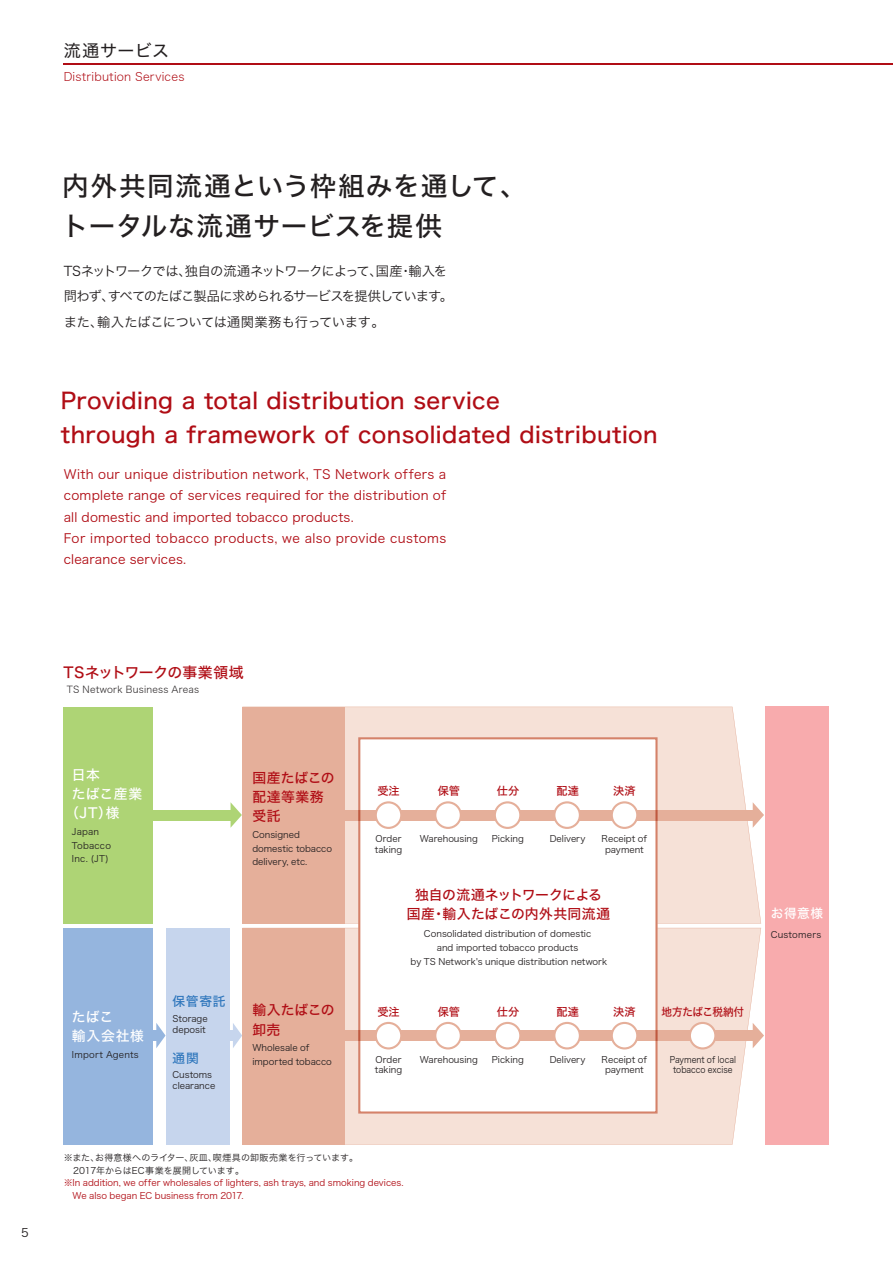
<style>
.page{position:relative;width:893px;height:1263px;background:#fff}
.page>*{position:absolute;margin:0;border:0;box-sizing:border-box;transform-origin:0 0}
.t1{font:26.55px/40.3px "Hira Kaku Std N W5";letter-spacing:.03em;color:#231f20}
.t2{font:22.35px/34px "Hira Kaku Std N W5";letter-spacing:.02em;color:#b00d15}
.t3{font:16.95px "Hira Kaku Std N W4";letter-spacing:.02em;color:#231f20}
.t4{font:14.85px "Hira Kaku Std N W5";letter-spacing:.005em;color:#b00d15}
.t5{font:13.8px/19.2px "Hira Kaku Std N W5";letter-spacing:.01em;color:#b00d15}
.t6{font:13.8px/19.2px "Hira Kaku Std N W5";letter-spacing:.035em;color:#b00d15}
.t7{font:13.8px "Hira Kaku Std N W5";letter-spacing:.03em;color:#fff}
.t8{font:13.8px/19.2px "Hira Kaku Std N W5";letter-spacing:.05em;color:#fff}
.t9{font:13.35px/25.5px "Hira Kaku Std N W3";letter-spacing:-.055em;color:#231f20}
.t10{font:12.75px/21.3px "Hira Kaku Std N W3";letter-spacing:.02em;color:#b00d15}
.t11{font:12.75px "Hira Kaku Std N W5";letter-spacing:.055em;color:#2e76bc}
.t12{font:12.75px "Hira Kaku Std N W5";color:#fff}
.t13{font:11.7px "Hira Kaku Std N W2";letter-spacing:.015em;color:#b00d15}
.t14{font:11.7px "Hira Kaku Std N W3";color:#231f20}
.t15{font:11.1px "Hira Kaku Std N W5";letter-spacing:-.005em;color:#b00d15}
.t16{font:11.1px "Hira Kaku Std N W5";letter-spacing:-.025em;color:#b00d15;scale:.95 1}
.t17{font:9.6px "Hira Kaku Std N W2";letter-spacing:.02em;color:#231f20}
.t18{font:9px/10.6px "Hira Kaku Std N W3";color:#231f20}
.t19{font:9px/12.8px "Hira Kaku Std N W3";color:#b00d15}
.t20{font:9px/13.8px "Hira Kaku Std N W3";letter-spacing:.025em;color:#231f20}
.t21{font:9px/10.6px "Hira Kaku Std N W3";color:#231f20;text-align:center;scale:.9 1}
.s1{color:#231f20}
</style>
<div class="page">
<svg style="left:344px;top:707px;width:417px;height:216px;background:#f6e2d9"></svg>
<svg style="left:344px;top:928px;width:417px;height:217px;background:#f6e2d8"></svg>
<div style="left:359px;top:738px;width:297px;height:374px;background:#fff"></div>
<hr style="left:64px;top:64px;width:829px;height:1px;background:#b00d15">
<div style="left:64px;top:707px;width:89px;height:216px;background:#aed475"></div>
<div style="left:765px;top:707px;width:64px;height:438px;background:#f8abad"></div>
<div style="left:64px;top:928px;width:89px;height:217px;background:#95b5de"></div>
<div style="left:166px;top:928px;width:64px;height:217px;background:#c6d5ed"></div>
<div style="left:242px;top:928px;width:102px;height:217px;background:#e5af9a"></div>
<div style="left:340px;top:1030px;width:416px;height:11px;background:#e5af9a"></div>
<div style="left:65px;top:1030px;width:93px;height:11px;background:#95b5de"></div>
<div style="left:197px;top:1030px;width:38px;height:11px;background:#c6d5ed"></div>
<div style="left:139px;top:810px;width:93px;height:10px;background:#aed475"></div>
<svg style="left:231px;top:803px;width:11px;height:24px"></svg>
<div style="left:242px;top:707px;width:102px;height:216px;background:#e5af9a"></div>
<svg style="left:753px;top:1023px;width:11px;height:25px"></svg>
<svg style="left:233px;top:1023px;width:9px;height:25px"></svg>
<svg style="left:156px;top:1023px;width:10px;height:25px"></svg>
<svg style="left:753px;top:802px;width:11px;height:26px"></svg>
<div style="left:376px;top:1023px;width:25px;height:25px;background:#fff;border-radius:50%"></div>
<div style="left:375px;top:1022px;width:27px;height:27px;border:2px solid #e5af9a;border-radius:50%"></div>
<div style="left:435px;top:1023px;width:26px;height:25px;background:#fff;border-radius:50%"></div>
<div style="left:434px;top:1022px;width:28px;height:27px;border:2px solid #e5af9a;border-radius:50%"></div>
<div style="left:495px;top:1023px;width:25px;height:25px;background:#fff;border-radius:50%"></div>
<div style="left:494px;top:1022px;width:27px;height:27px;border:2px solid #e5af9a;border-radius:50%"></div>
<div style="left:554px;top:1023px;width:26px;height:25px;background:#fff;border-radius:50%"></div>
<div style="left:553px;top:1022px;width:28px;height:27px;border:2px solid #e5af9a;border-radius:50%"></div>
<div style="left:612px;top:1023px;width:25px;height:25px;background:#fff;border-radius:50%"></div>
<div style="left:611px;top:1022px;width:27px;height:27px;border:2px solid #e5af9a;border-radius:50%"></div>
<div style="left:690px;top:1023px;width:25px;height:25px;background:#fff;border-radius:50%"></div>
<div style="left:689px;top:1022px;width:27px;height:27px;border:2px solid #e5af9a;border-radius:50%"></div>
<div style="left:340px;top:810px;width:416px;height:10px;background:#e5af9a"></div>
<div style="left:376px;top:802px;width:25px;height:26px;background:#fff;border-radius:50%"></div>
<div style="left:375px;top:801px;width:27px;height:28px;border:2px solid #e5af9a;border-radius:50%"></div>
<div style="left:435px;top:802px;width:26px;height:26px;background:#fff;border-radius:50%"></div>
<div style="left:434px;top:801px;width:28px;height:28px;border:2px solid #e5af9a;border-radius:50%"></div>
<div style="left:495px;top:802px;width:25px;height:26px;background:#fff;border-radius:50%"></div>
<div style="left:494px;top:801px;width:27px;height:28px;border:2px solid #e5af9a;border-radius:50%"></div>
<div style="left:554px;top:802px;width:26px;height:26px;background:#fff;border-radius:50%"></div>
<div style="left:553px;top:801px;width:28px;height:28px;border:2px solid #e5af9a;border-radius:50%"></div>
<div style="left:612px;top:802px;width:25px;height:26px;background:#fff;border-radius:50%"></div>
<div style="left:611px;top:801px;width:27px;height:28px;border:2px solid #e5af9a;border-radius:50%"></div>
<div style="left:358px;top:737px;width:300px;height:376px;border:2px solid #d58269"></div>
<p class="t3" style="left:64px;top:38px;width:107px">流通サービス</p>
<p class="t13" style="left:64px;top:68px;width:122px">Distribution Services</p>
<p class="t1" style="left:62px;top:166px;width:466px">内外共同流通という枠組みを通して、トータルな流通サービスを提供</p>
<p class="t9" style="left:64px;top:258px;width:391px">TSネットワークでは、独自の流通ネットワークによって、国産・輸入を問わず、すべてのたばこ製品に求められるサービスを提供しています。また、輸入たばこについては通関業務も行っています。</p>
<p class="t2" style="left:61px;top:383px;width:598px">Providing a total distribution service<br>through a framework of consolidated distribution</p>
<p class="t10" style="left:64px;top:463px;width:384px">With our unique distribution network, TS Network offers a complete range of services required for the distribution of all domestic and imported tobacco products.<br>For imported tobacco products, we also provide customs clearance services.</p>
<p class="t14" style="left:21px;top:1224px;width:9px">5</p>
<p class="t4" style="left:64px;top:661px;width:181px">TSネットワークの事業領域</p>
<p class="t17" style="left:67px;top:682px;width:134px">TS Network Business Areas</p>
<p class="t7" style="left:72px;top:764px;width:29px">日本</p>
<p class="t7" style="left:72px;top:783px;width:72px">たばこ産業</p>
<p class="t7" style="left:65px;top:802px;width:56px">（JT）様</p>
<p class="t20" style="left:72px;top:824px;width:41px">Japan<br>Tobacco<br>Inc. (JT)</p>
<p class="t6" style="left:252px;top:768px;width:84px">国産たばこの配達等業務受託</p>
<p class="t18" style="left:252px;top:827px;width:81px;line-height:13.8px">Consigned domestic tobacco delivery, etc.</p>
<p class="t15" style="left:377px;top:782px;width:24px">受注</p>
<p class="t18" style="left:375px;top:833px;width:29px">Order taking</p>
<p class="t15" style="left:438px;top:782px;width:24px">保管</p>
<p class="t15" style="left:497px;top:782px;width:24px">仕分</p>
<p class="t15" style="left:556px;top:782px;width:24px">配達</p>
<p class="t15" style="left:613px;top:782px;width:24px">決済</p>
<p class="t18" style="left:420px;top:833px;width:60px">Warehousing</p>
<p class="t18" style="left:492px;top:833px;width:33px">Picking</p>
<p class="t18" style="left:550px;top:833px;width:37px">Delivery</p>
<p class="t18" style="left:602px;top:833px;width:47px;text-align:center">Receipt of payment</p>
<p class="t5" style="left:407px;top:886px;width:205px;text-align:center">独自の流通ネットワークによる国産・輸入たばこの内外共同流通</p>
<p class="t18" style="left:411px;top:927px;width:198px;line-height:13.8px;text-align:center">Consolidated distribution of domestic<br>and imported tobacco products<br>by TS Network's unique distribution network</p>
<p class="t8" style="left:72px;top:1007px;width:74px">たばこ<br>輸入会社様</p>
<p class="t20" style="left:72px;top:1047px;width:68px">Import Agents</p>
<p class="t11" style="left:173px;top:992px;width:55px">保管寄託</p>
<p class="t18" style="left:173px;top:1013px;width:37px">Storage deposit</p>
<p class="t11" style="left:173px;top:1048px;width:28px">通関</p>
<p class="t18" style="left:173px;top:1069px;width:44px">Customs clearance</p>
<p class="t5" style="left:252px;top:1001px;width:84px">輸入たばこの卸売</p>
<p class="t18" style="left:252px;top:1041px;width:81px;line-height:13.8px">Wholesale of imported tobacco</p>
<p class="t15" style="left:377px;top:1003px;width:24px">受注</p>
<p class="t18" style="left:375px;top:1054px;width:29px">Order taking</p>
<p class="t15" style="left:438px;top:1003px;width:24px">保管</p>
<p class="t15" style="left:497px;top:1003px;width:24px">仕分</p>
<p class="t15" style="left:556px;top:1003px;width:24px">配達</p>
<p class="t15" style="left:613px;top:1003px;width:24px">決済</p>
<p class="t18" style="left:420px;top:1054px;width:60px">Warehousing</p>
<p class="t18" style="left:492px;top:1054px;width:33px">Picking</p>
<p class="t18" style="left:550px;top:1054px;width:37px">Delivery</p>
<p class="t18" style="left:602px;top:1054px;width:47px;text-align:center">Receipt of payment</p>
<p class="t16" style="left:662px;top:1003px;width:88px">地方たばこ税納付</p>
<p class="t21" style="left:670px;top:1054px;width:75px">Payment of local tobacco excise</p>
<p class="t19" style="left:64px;top:1151px;width:341px"><span class="s1">※また、お得意様へのライター、灰皿、喫煙具の卸販売業を行っています。<br>　2017年からはEC事業を展開しています。<br></span>※In addition, we offer wholesales of lighters, ash trays, and smoking devices.　We also began EC business from 2017.</p>
<p class="t12" style="left:771px;top:903px;width:54px">お得意様</p>
<p class="t20" style="left:771px;top:928px;width:52px">Customers</p>
</div>
